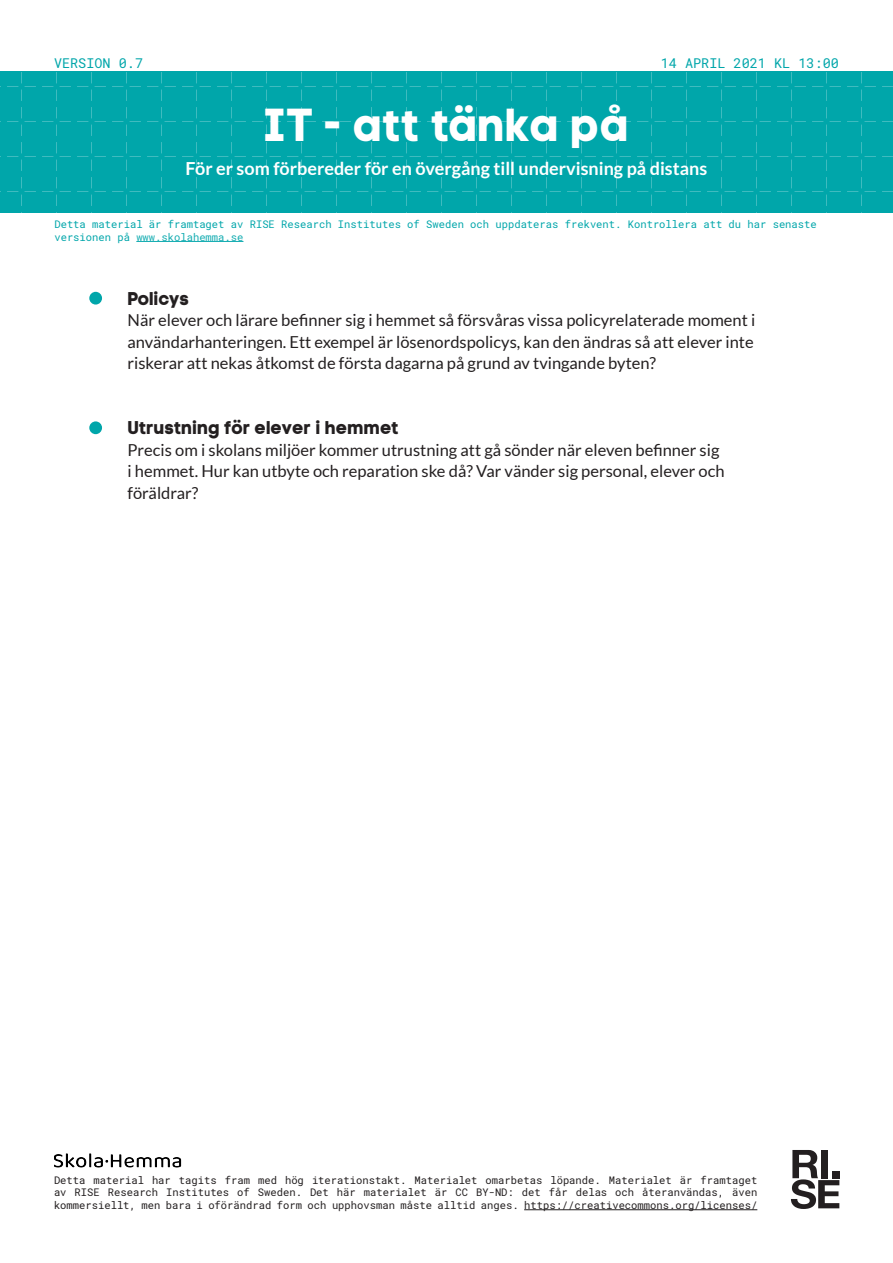
<style>
.page{position:relative;width:893px;height:1263px;background:#fff}
.page>*{position:absolute;margin:0;border:0;box-sizing:border-box;transform-origin:0 0}
.t1{font:700 45px "Code Pro";color:#fff}
.t2{font:700 18px "Lato";color:#fff}
.Header_in_text_-_2_r{font:700 18px "Code Pro";color:#231f20}
.Paragraph{font:16.5px/21.6px "Lato";color:#231f20;text-align:justify}
.t3{font:13.5px "Roboto Mono";color:#00a6aa}
.t4{font:10.5px/12.6px "Roboto Mono";color:#231f20;text-align:justify}
.t5{font:10.5px/12.6px "Roboto Mono";color:#00a6aa}
.s1{color:#13acb1}
</style>
<div class="page">
<hr style="left:136px;top:241px;width:107px;height:1px;background:#13acb1">
<div style="left:0;top:72px;width:893px;height:141px;background:#00a6aa"></div>
<svg style="left:791px;top:1150px;width:48px;height:59px"></svg>
<hr style="left:524px;top:1209px;width:233px;height:1px;background:#231f20">
<img style="left:54px;top:1153px;width:127px;height:15px">
<div style="left:89px;top:292px;width:13px;height:13px;background:#00a6aa;border-radius:50%"></div>
<div style="left:89px;top:421px;width:13px;height:13px;background:#00a6aa;border-radius:50%"></div>
<p class="t3" style="left:54px;top:54px;width:91px">VERSION 0.7</p>
<p class="t3" style="left:661px;top:54px;width:180px">14 APRIL 2021 KL 13:00</p>
<h1 class="t1" style="left:264px;top:97px;width:367px">IT - att tänka på</h1>
<p class="t2" style="left:186px;top:158px;width:523px">För er som förbereder för en övergång till undervisning på distans</p>
<p class="t5" style="left:54px;top:218px;width:764px">Detta material är framtaget av RISE Research Institutes of Sweden och uppdateras frekvent. Kontrollera att du har senaste versionen på <span class="s1">www.skolahemma.se</span></p>
<p class="Header_in_text_-_2_r" style="left:128px;top:287px;width:63px">Policys</p>
<p class="Paragraph" style="left:128px;top:309px;width:629px">När elever och lärare befinner sig i hemmet så försvåras vissa policyrelaterade moment i användarhanteringen. Ett exempel är lösenordspolicys, kan den ändras så att elever inte riskerar att nekas åtkomst de första dagarna på grund av tvingande byten?</p>
<p class="Header_in_text_-_2_r" style="left:128px;top:417px;width:273px">Utrustning för elever i hemmet</p>
<p class="Paragraph" style="left:128px;top:439px;width:598px;text-align:left">Precis om i skolans miljöer kommer utrustning att gå sönder när eleven befinner sig i hemmet. Hur kan utbyte och reparation ske då? Var vänder sig personal, elever och föräldrar?</p>
<p class="t4" style="left:54px;top:1173px;width:705px">Detta material har tagits fram med hög iterationstakt. Materialet omarbetas löpande. Materialet är framtaget av RISE Research Institutes of Sweden. Det här materialet är CC BY-ND: det får delas och återanvändas, även kommersiellt, men bara i oförändrad form och upphovsman måste alltid anges. https://creativecommons.org/licenses/</p>
</div>
